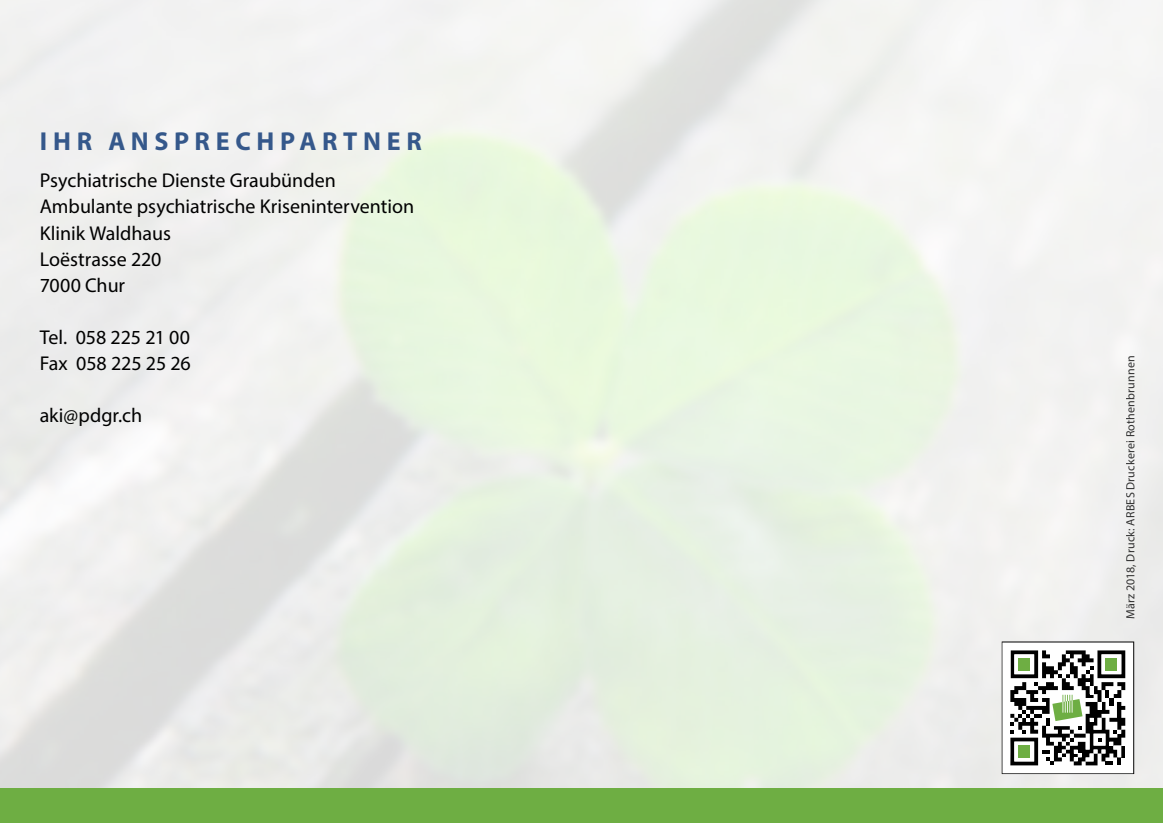
<style>
.page{position:relative;width:1163px;height:823px;background:#fff}
.page>*{position:absolute;margin:0;border:0;box-sizing:border-box;transform-origin:0 0}
.t1{font:700 26px "Myriad Pro";letter-spacing:.215em;color:#35588b}
.t2{font:20px/26px "Myriad Pro";color:#000}
.t3{font:12px "Myriad Pro";letter-spacing:.02em;color:#000}
</style>
<div class="page">
<img style="left:0;top:0;width:1162px;height:788px">
<div style="left:0;top:788px;width:1162px;height:34px;background:#6eae43"></div>
<svg style="left:1002px;top:642px;width:130px;height:130px"></svg>
<h1 class="t1" style="left:40px;top:124px;width:383px">IHR ANSPRECHPARTNER</h1>
<p class="t2" style="left:40px;top:167px;width:376px">Psychiatrische Dienste Graubünden<br>Ambulante psychiatrische Krisenintervention<br>Klinik Waldhaus<br>Loëstrasse 220<br>7000 Chur</p>
<p class="t2" style="left:40px;top:323px;width:152px">Tel. 058 225 21 00<br>Fax 058 225 25 26</p>
<p class="t2" style="left:40px;top:401px;width:104px">aki@pdgr.ch</p>
<p class="t3" style="left:1122px;top:618px;width:265px;rotate:-90deg">März 2018, Druck: ARBES Druckerei Rothenbrunnen</p>
</div>
